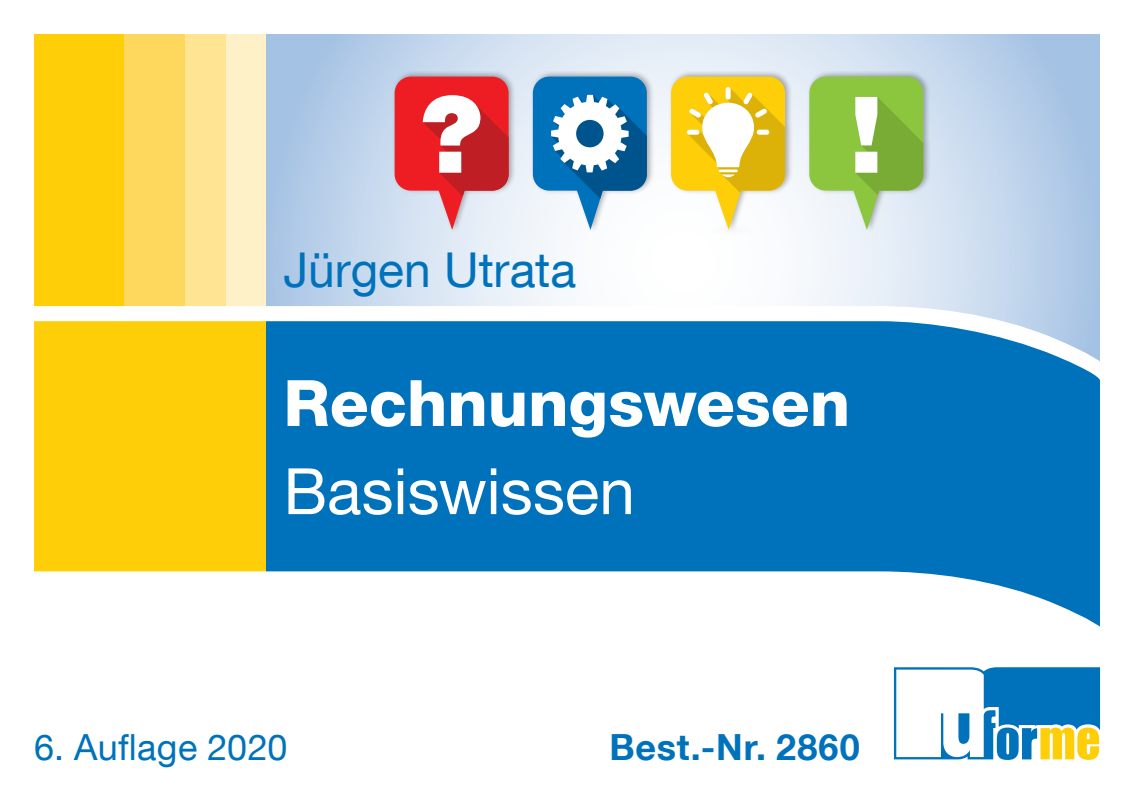
<style>
.page{position:relative;width:1134px;height:794px;background:#fff}
.page>*{position:absolute;margin:0;border:0;box-sizing:border-box;transform-origin:0 0}
.t1{font:800 64px "Helvetica Neue LT Com";color:#fff}
.t2{font:64px "Helvetica Neue LT Com";color:#fff}
.t3{font:48px "Helvetica Neue LT Com";color:#0072bc}
.t4{font:700 36px "Helvetica Neue LT Com";letter-spacing:.02em;color:#0072bc}
.t5{font:36px "Helvetica Neue LT Com";letter-spacing:.01em;color:#0072bc}
</style>
<div class="page">
<svg style="left:266px;top:34px;width:834px;height:272px"></svg>
<div style="left:392px;top:71px;width:539px;height:164px;background:#231f20;opacity:.35"></div>
<svg style="left:395px;top:77px;width:114px;height:153px;background:#e16a71"></svg>
<svg style="left:809px;top:77px;width:114px;height:153px;background:#a6ce77"></svg>
<svg style="left:533px;top:77px;width:114px;height:153px"></svg>
<svg style="left:671px;top:77px;width:114px;height:153px"></svg>
<div style="left:266px;top:381px;width:834px;height:190px;background:#0072bc"></div>
<div style="left:34px;top:34px;width:91px;height:282px;background:#fece08"></div>
<div style="left:225px;top:34px;width:41px;height:282px;background:#fef1c7"></div>
<div style="left:185px;top:34px;width:40px;height:282px;background:#ffe493"></div>
<div style="left:125px;top:34px;width:60px;height:282px;background:#fed85c"></div>
<div style="left:34px;top:316px;width:232px;height:264px;background:#fece08"></div>
<svg style="left:34px;top:571px;width:1066px;height:56px"></svg>
<svg style="left:34px;top:306px;width:1066px;height:75px;fill:#0072bc"></svg>
<svg style="left:894px;top:667px;width:206px;height:93px"></svg>
<p class="t3" style="left:283px;top:240px;width:294px">Jürgen Utrata</p>
<p class="t1" style="left:283px;top:365px;width:568px">Rechnungswesen</p>
<p class="t2" style="left:283px;top:452px;width:353px">Basiswissen</p>
<p class="t5" style="left:34px;top:725px;width:255px">6. Auflage 2020</p>
<p class="t4" style="left:609px;top:724px;width:252px">Best.-Nr. 2860</p>
</div>
